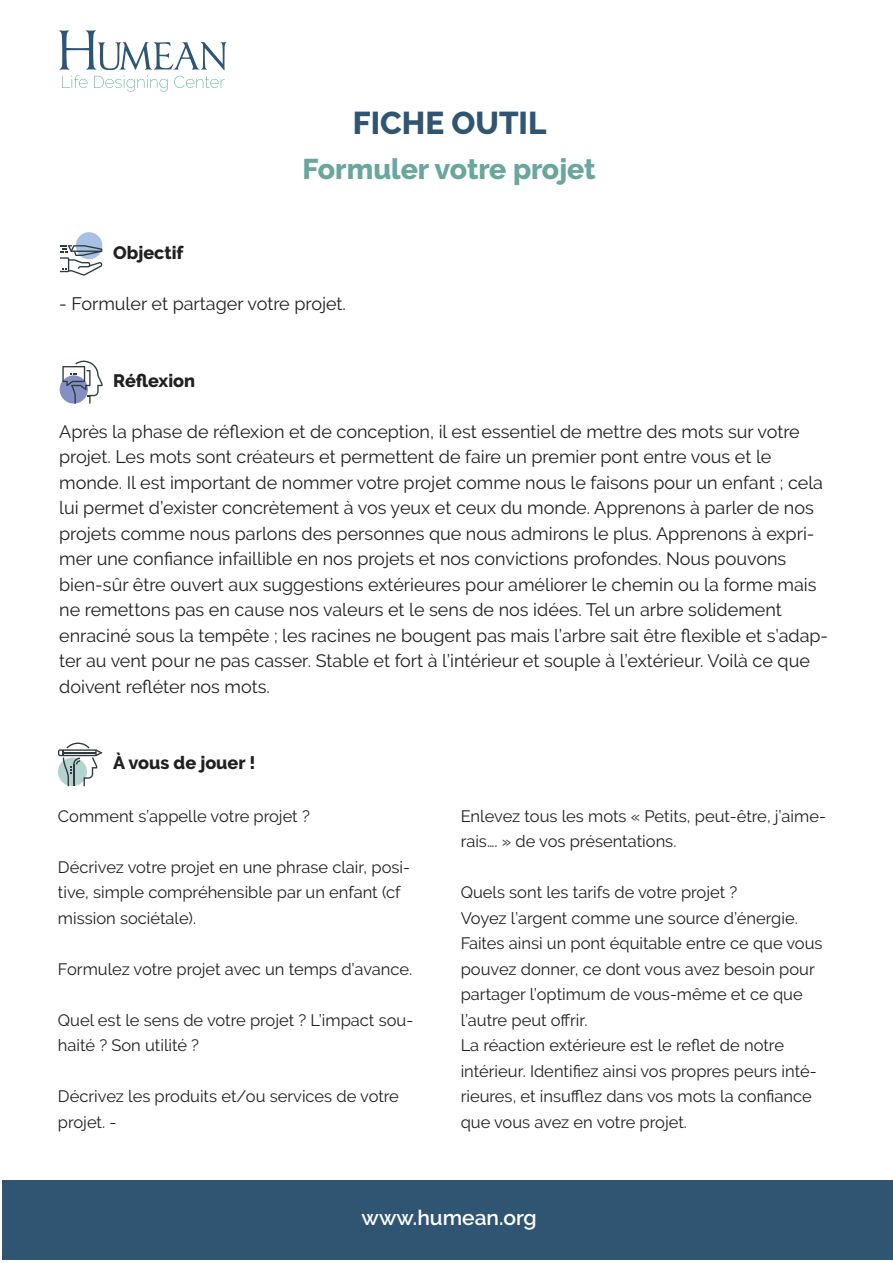
<style>
.page{position:relative;width:893px;height:1263px;background:#fff}
.page>*{position:absolute;margin:0;border:0;box-sizing:border-box;transform-origin:0 0}
.t1{font:800 31.5px "Raleway";color:#305572}
.t2{font:800 28.5px "Raleway";color:#69a69e}
.t3{font:600 21px "Raleway";color:#fff}
.t4{font:18px/25.5px "Raleway";color:#221f1f}
.t5{font:800 18px "Raleway";color:#221f1f}
.t6{font:16.5px/25.5px "Raleway";color:#221f1f}
</style>
<div class="page">
<div style="left:60px;top:375px;width:28px;height:29px;background:#858fc3;border-radius:50%"></div>
<svg style="left:62px;top:361px;width:41px;height:43px"></svg>
<svg style="left:59px;top:30px;width:167px;height:62px"></svg>
<div style="left:2px;top:1180px;width:891px;height:79px;background:#305572"></div>
<svg style="left:58px;top:742px;width:44px;height:44px"></svg>
<div style="left:76px;top:232px;width:26px;height:27px;background:#a6c1e4;border-radius:50%"></div>
<svg style="left:60px;top:245px;width:42px;height:30px"></svg>
<h1 class="t1" style="left:353px;top:105px;width:195px">FICHE OUTIL</h1>
<h2 class="t2" style="left:303px;top:152px;width:295px">Formuler votre projet</h2>
<p class="t5" style="left:113px;top:243px;width:72px">Objectif</p>
<p class="t4" style="left:59px;top:293px;width:288px">- Formuler et partager votre projet.</p>
<p class="t5" style="left:113px;top:370px;width:84px">Réflexion</p>
<p class="t4" style="left:59px;top:419px;width:770px">Après la phase de réflexion et de conception, il est essentiel de mettre des mots sur votre projet. Les mots sont créateurs et permettent de faire un premier pont entre vous et le monde. Il est important de nommer votre projet comme nous le faisons pour un enfant ; cela lui permet d’exister concrètement à vos yeux et ceux du monde. Apprenons à parler de nos projets comme nous parlons des personnes que nous admirons le plus. Apprenons à expri&shy;mer une confiance infaillible en nos projets et nos convictions profondes. Nous pouvons bien-sûr être ouvert aux suggestions extérieures pour améliorer le chemin ou la forme mais ne remettons pas en cause nos valeurs et le sens de nos idées. Tel un arbre solidement enraciné sous la tempête ; les racines ne bougent pas mais l’arbre sait être flexible et s’adap&shy;ter au vent pour ne pas casser. Stable et fort à l’intérieur et souple à l’extérieur. Voilà ce que doivent refléter nos mots.</p>
<p class="t5" style="left:113px;top:753px;width:144px">À vous de jouer !</p>
<p class="t6" style="left:58px;top:803px;width:253px">Comment s’appelle votre projet ?</p>
<p class="t6" style="left:58px;top:855px;width:354px">Décrivez votre projet en une phrase clair, posi&shy;tive, simple compréhensible par un enfant (cf mission sociétale).</p>
<p class="t6" style="left:58px;top:956px;width:356px">Formulez votre projet avec un temps d’avance.</p>
<p class="t6" style="left:58px;top:1007px;width:357px">Quel est le sens de votre projet ? L’impact sou&shy;haité ? Son utilité ?</p>
<p class="t6" style="left:58px;top:1085px;width:343px">Décrivez les produits et/ou services de votre projet. -</p>
<p class="t6" style="left:461px;top:803px;width:367px">Enlevez tous les mots « Petits, peut-être, j’aime&shy;rais…. » de vos présentations.</p>
<p class="t6" style="left:461px;top:881px;width:363px">Quels sont les tarifs de votre projet ?<br>Voyez l’argent comme une source d’énergie.<br>Faites ainsi un pont équitable entre ce que vous pouvez donner, ce dont vous avez besoin pour partager l’optimum de vous-même et ce que l’autre peut offrir.<br>La réaction extérieure est le reflet de notre intérieur. Identifiez ainsi vos propres peurs inté&shy;rieures, et insufflez dans vos mots la confiance que vous avez en votre projet.</p>
<p class="t3" style="left:362px;top:1210px;width:177px">www.humean.org</p>
</div>
